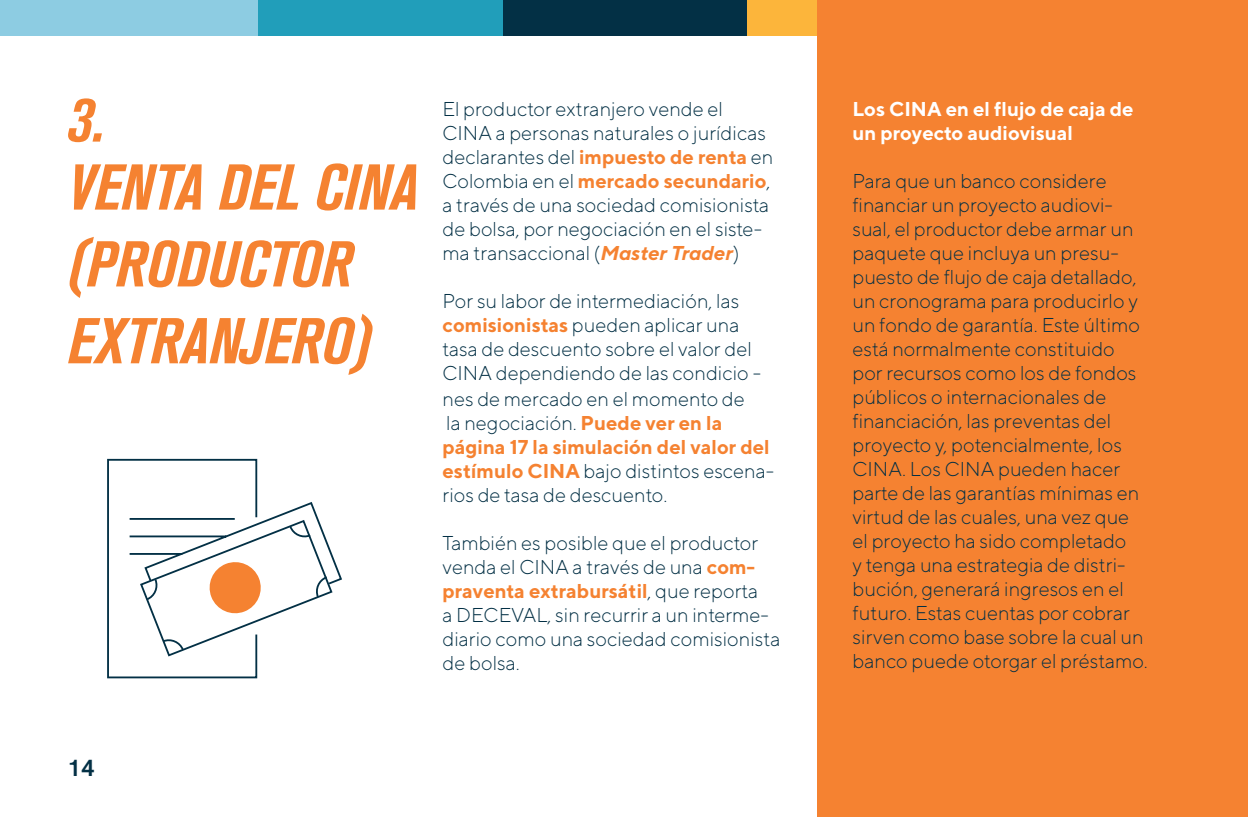
<style>
.page{position:relative;width:1248px;height:817px;background:#fff}
.page>*{position:absolute;margin:0;border:0;box-sizing:border-box;transform-origin:0 0}
.t1{font:italic 700 condensed 64px/68px "Akzidenz Grotesk BQ";color:#f58231}
.t2{font:500 24px "Akzidenz Grotesk BQ";color:#033045}
.t3{font:300 20px/24px "TT Norms";color:#033045}
.t4{font:700 20px/24px "TT Norms";color:#fff}
.s1{font-weight:700;color:#f58231}
.s2{font-weight:700;font-style:italic;color:#f58231}
</style>
<div class="page">
<svg style="left:107px;top:458px;width:235px;height:221px"></svg>
<div style="left:0;top:0;width:258px;height:36px;background:#8dcce2"></div>
<div style="left:258px;top:0;width:244px;height:36px;background:#219eba"></div>
<div style="left:502px;top:0;width:245px;height:36px;background:#033045"></div>
<div style="left:747px;top:0;width:244px;height:36px;background:#fcb53b"></div>
<div style="left:817px;top:0;width:430px;height:816px;background:#f58231"></div>
<h1 class="t1" style="left:68px;top:85px;width:352px">3.<br>VENTA DEL CINA</h1>
<h1 class="t1" style="left:68px;top:225px;width:305px;line-height:76.8px">(PRODUCTOR<br>EXTRANJERO)</h1>
<p class="t3" style="left:442px;top:96px;width:332px">El productor extranjero vende el CINA a personas naturales o jurídicas declarantes del <span class="s1">impuesto de renta</span> en Colombia en el <span class="s1">mercado secundario</span>, a través de una sociedad comisionista de bolsa, por negociación en el siste&shy;ma transaccional (<span class="s2">Master Trader</span>)</p>
<p class="t3" style="left:442px;top:288px;width:320px">Por su labor de intermediación, las <span class="s1">comisionistas</span> pueden aplicar una tasa de descuento sobre el valor del CINA dependiendo de las condicio -</p>
<p class="t3" style="left:442px;top:386px;width:333px">nes de mercado en el momento de<br>la negociación. <span class="s1">Puede ver en la página 17 la simulación del valor del estímulo CINA</span> bajo distintos escena&shy;rios de tasa de descuento.</p>
<p class="t3" style="left:442px;top:530px;width:339px">También es posible que el productor venda el CINA a través de una <span class="s1">com&shy;praventa extrabursátil</span>, que reporta<br>a DECEVAL, sin recurrir a un interme&shy;diario como una sociedad comisionista de bolsa.</p>
<p class="t2" style="left:68px;top:752px;width:28px">14</p>
<p class="t4" style="left:852px;top:96px;width:283px">Los CINA en el flujo de caja de un proyecto audiovisual</p>
<p class="t3" style="left:852px;top:168px;width:297px">Para que un banco considere financiar un proyecto audiovi&shy;sual, el productor debe armar un paquete que incluya un presu&shy;puesto de flujo de caja detallado, un cronograma para producirlo y un fondo de garantía. Este último está normalmente constituido por recursos como los de fondos públicos o internacionales de financiación, las preventas del proyecto y, potencialmente, los<br>CINA. Los CINA pueden hacer parte de las garantías mínimas en virtud de las cuales, una vez que el proyecto ha sido completado<br>y tenga una estrategia de distri&shy;bución, generará ingresos en el futuro. Estas cuentas por cobrar sirven como base sobre la cual un banco puede otorgar el préstamo.</p>
</div>
